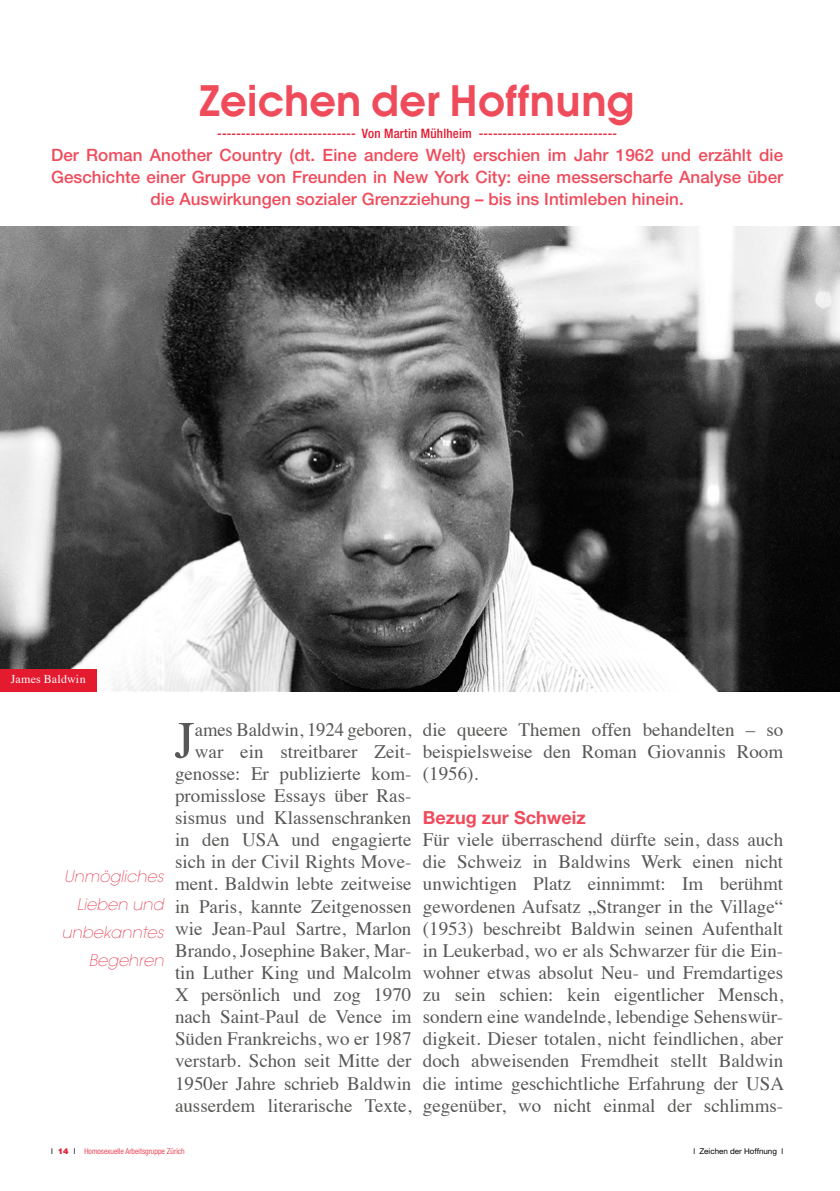
<style>
.page{position:relative;width:840px;height:1191px;background:#fff}
.page>*{position:absolute;margin:0;border:0;box-sizing:border-box;transform-origin:0 0}
.t1{font:52.4px "Times";color:#575756}
.t2{font:42px "Avant Garde SB Dem Bol";color:#ef4b5b}
.t3{font:19px/22.2px "Times";color:#575756;text-align:justify}
.t4{font:700 18px "Helvetica Neue LT Std";color:#ef4b5b}
.t5{font:500 17px/22.2px "Helvetica Neue LT Std";letter-spacing:.005em;color:#ef4b5b;text-align:center}
.t6{font:italic 200 16px/28px "Avant Garde LT";letter-spacing:.005em;color:#e41a2f;text-align:right}
.t7{font:500 condensed 13px "Helvetica Neue LT Std";letter-spacing:.015em;color:#e41a2f}
.t8{font:12px "Times";letter-spacing:.015em;color:#fff}
.t9{font:300 condensed 8px "Helvetica Neue LT Std";color:#e41a2f}
.t10{font:8px "Helvetica Neue LT Std";color:#000}
.s1{font-weight:400;font-stretch:normal;color:#000}
.s2{font-weight:900;font-stretch:normal}
</style>
<div class="page">
<img style="left:0;top:227px;width:839px;height:464px">
<div style="left:0;top:669px;width:96px;height:22px;background:#e41a2f"></div>
<h2 class="t2" style="left:199px;top:77px;width:437px">Zeichen der Hoffnung</h2>
<p class="t7" style="left:217px;top:126px;width:401px">----------------------------- Von Martin Mühlheim -----------------------------</p>
<p class="t5" style="left:51px;top:143px;width:733px">Der Roman Another Country (dt. Eine andere Welt) erschien im Jahr 1962 und erzählt die<br>Geschichte einer Gruppe von Freunden in New York City: eine messerscharfe Analyse über die Auswirkungen sozialer Grenzziehung – bis ins Intimleben hinein.</p>
<p class="t8" style="left:11px;top:668px;width:76px">James Baldwin</p>
<p class="t6" style="left:62px;top:862px;width:103px">Unmögliches<br>Lieben und unbekanntes<br>Begehren</p>
<p class="t3" style="left:175px;top:716px;width:238px;text-align:right">ames Baldwin, 1924 geboren, war ein streitbarer Zeit&shy;genosse: Er publizierte kom&shy;promisslose Essays über Ras&shy;sismus und Klassenschranken in den USA und engagierte sich in der Civil Rights Move&shy;ment. Baldwin lebte zeitweise in Paris, kannte Zeitgenossen wie Jean-Paul Sartre, Marlon<br>Brando, Josephine Baker, Mar&shy;tin Luther King und Malcolm<br>X persönlich und zog 1970 nach Saint-Paul de Vence im<br>Süden Frankreichs, wo er 1987 verstarb. Schon seit Mitte der<br>1950er Jahre schrieb Baldwin ausserdem literarische Texte,</p>
<p class="t3" style="left:422px;top:716px;width:361px">die queere Themen offen behandelten – so beispielsweise den Roman Giovannis Room (1956).</p>
<h1 class="t1" style="left:174px;top:691px;width:22px">J</h1>
<p class="t4" style="left:422px;top:806px;width:164px">Bezug zur Schweiz</p>
<p class="t3" style="left:422px;top:827px;width:363px">Für viele überraschend dürfte sein, dass auch die Schweiz in Baldwins Werk einen nicht unwichtigen Platz einnimmt: Im berühmt gewordenen Aufsatz „Stranger in the Village“ (1953) beschreibt Baldwin seinen Aufenthalt in Leukerbad, wo er als Schwarzer für die Ein&shy;wohner etwas absolut Neu- und Fremdartiges zu sein schien: kein eigentlicher Mensch, sondern eine wandelnde, lebendige Sehenswür&shy;digkeit. Dieser totalen, nicht feindlichen, aber doch abweisenden Fremdheit stellt Baldwin die intime geschichtliche Erfahrung der USA gegenüber, wo nicht einmal der schlimms-</p>
<p class="t9" style="left:51px;top:1146px;width:135px"><span class="s1">l</span> <span class="s2">14</span> <span class="s1">l</span> Homosexuelle Arbeitsgruppe Zürich</p>
<p class="t10" style="left:693px;top:1146px;width:91px">l Zeichen der Hoffnung l</p>
</div>
